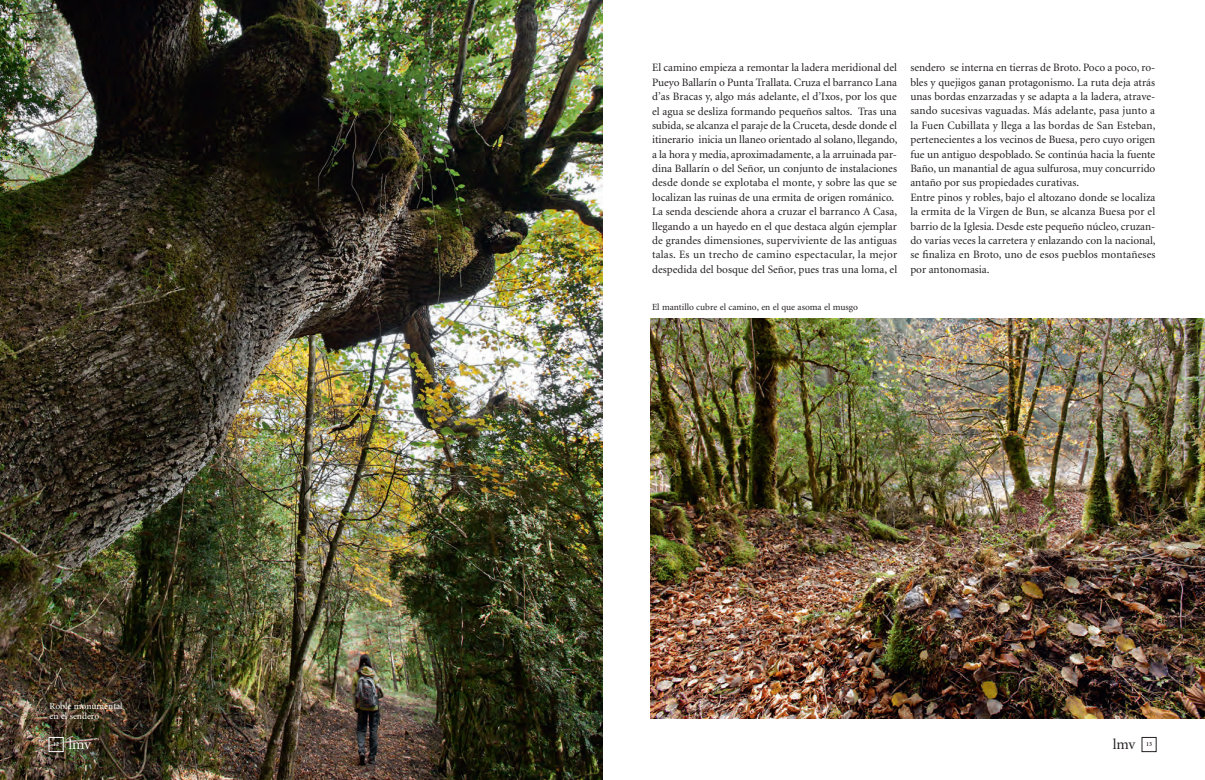
<style>
.page{position:relative;width:1205px;height:780px;background:#fff}
.page>*{position:absolute;margin:0;border:0;box-sizing:border-box;transform-origin:0 0}
.t1{font:15px "Minion";color:#231f20}
.t2{font:15px "Minion";color:#fff}
.t3{font:11.25px/14.4px "Minion";color:#231f20}
.t4{font:9.38px "Minion";color:#231f20}
.t5{font:9.38px/10px "Minion";color:#fff}
.t6{font:600 6.25px "Minion";color:#231f20}
.t7{font:600 6.25px "Minion";color:#fff}
</style>
<div class="page">
<img style="left:0;top:0;width:602px;height:780px">
<div style="left:49px;top:737px;width:14px;height:14px;border:1px solid #fff"></div>
<img style="left:650px;top:318px;width:555px;height:400px">
<p class="t5" style="left:50px;top:700px;width:75px">Roble monumental en el sendero</p>
<p class="t7" style="left:53px;top:741px;width:8px">12</p>
<h1 class="t2" style="left:69px;top:736px;width:24px">lmv</h1>
<p class="t3" style="left:652px;top:61px;width:247px">El camino empieza a remontar la ladera meridional del Pueyo Ballarín o Punta Trallata. Cruza el barranco Lana d’as Bracas y, algo más adelante, el d’Ixos, por los que el agua se desliza formando pequeños saltos. Tras una subida, se alcanza el paraje de la Cruceta, desde donde el itinerario inicia un llaneo orientado al solano, llegando, a la hora y media, aproximadamente, a la arruinada par&shy;dina Ballarín o del Señor, un conjunto de instalaciones desde donde se explotaba el monte, y sobre las que se localizan las ruinas de una ermita de origen románico.<br>La senda desciende ahora a cruzar el barranco A Casa, llegando a un hayedo en el que destaca algún ejemplar de grandes dimensiones, superviviente de las antiguas talas. Es un trecho de camino espectacular, la mejor despedida del bosque del Señor, pues tras una loma, el</p>
<p class="t4" style="left:652px;top:302px;width:207px">El mantillo cubre el camino, en el que asoma el musgo</p>
<p class="t3" style="left:910px;top:61px;width:247px">sendero se interna en tierras de Broto. Poco a poco, ro&shy;bles y quejigos ganan protagonismo. La ruta deja atrás unas bordas enzarzadas y se adapta a la ladera, atrave&shy;sando sucesivas vaguadas. Más adelante, pasa junto a la Fuen Cubillata y llega a las bordas de San Esteban, pertenecientes a los vecinos de Buesa, pero cuyo origen fue un antiguo despoblado. Se continúa hacia la fuente Baño, un manantial de agua sulfurosa, muy concurrido antaño por sus propiedades curativas.<br>Entre pinos y robles, bajo el altozano donde se localiza la ermita de la Virgen de Bun, se alcanza Buesa por el barrio de la Iglesia. Desde este pequeño núcleo, cruzan&shy;do varias veces la carretera y enlazando con la nacional, se finaliza en Broto, uno de esos pueblos montañeses por antonomasia.</p>
<h1 class="t1" style="left:1113px;top:736px;width:24px">lmv</h1>
<p class="t6" style="left:1146px;top:741px;width:8px">13</p>
</div>
